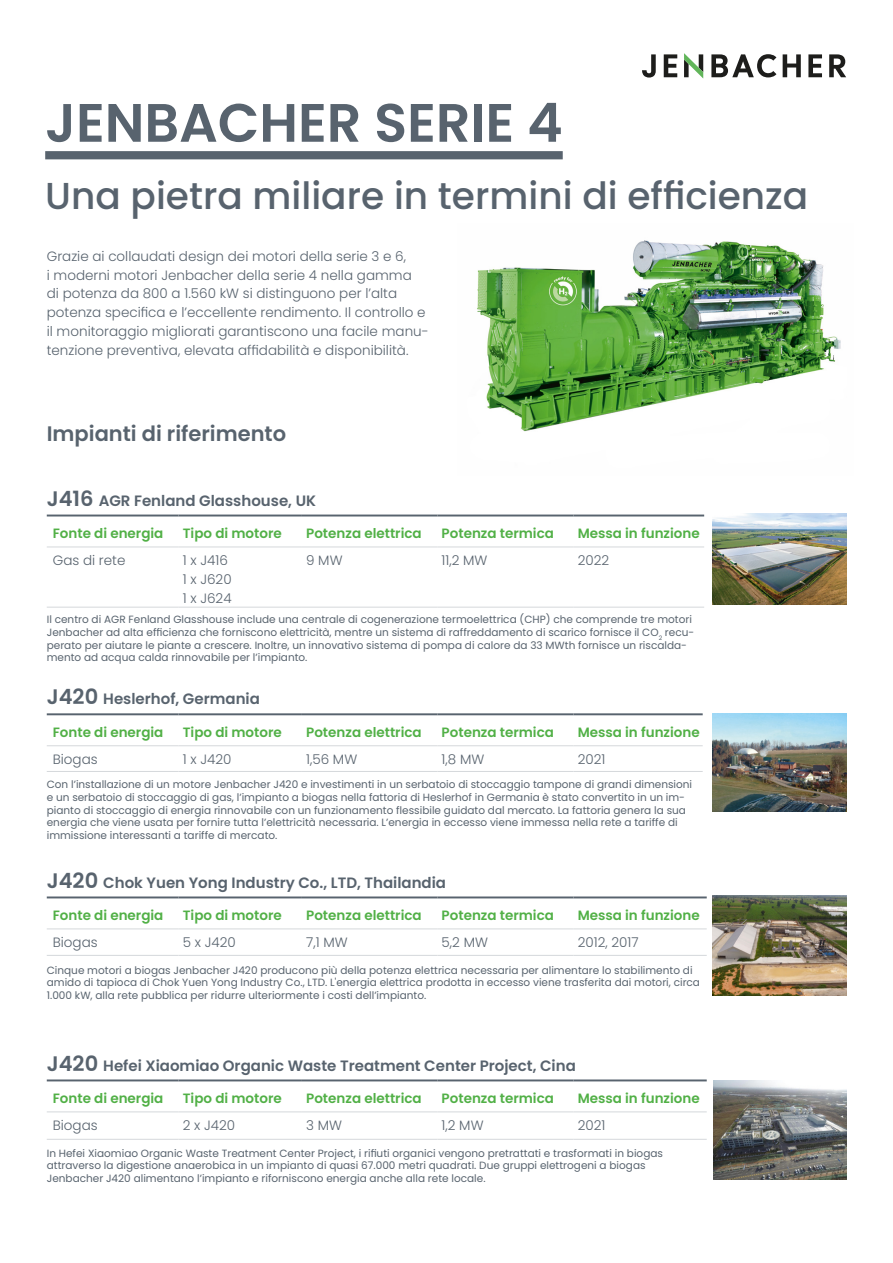
<style>
.page{position:relative;width:893px;height:1263px;background:#fff}
.page>*{position:absolute;margin:0;border:0;box-sizing:border-box;transform-origin:0 0}
.t1{font:600 54px "Poppins";color:#58636e}
.t2{font:500 37.5px "Poppins";color:#58636e}
.t3{font:600 21px "Poppins";color:#58636e}
.t4{font:600 15px "Poppins";color:#58636e}
.t5{font:300 13.5px/18.8px "Poppins";color:#58636e}
.t6{font:600 13.5px "Poppins";color:#51b046}
.t7{font:10.5px/12.6px "Poppins";color:#58636e}
.s1{font-size:21px}
</style>
<div class="page">
<img style="left:477px;top:240px;width:364px;height:192px">
<div style="left:45px;top:151px;width:518px;height:8px;background:#58636e"></div>
<svg style="left:711px;top:54px;width:65px;height:23px"></svg>
<svg style="left:783px;top:54px;width:18px;height:23px"></svg>
<svg style="left:808px;top:54px;width:14px;height:23px"></svg>
<svg style="left:829px;top:54px;width:17px;height:23px"></svg>
<svg style="left:664px;top:54px;width:13px;height:23px"></svg>
<svg style="left:642px;top:54px;width:14px;height:24px"></svg>
<svg style="left:684px;top:53px;width:19px;height:25px"></svg>
<img style="left:713px;top:513px;width:133px;height:91px">
<img style="left:713px;top:713px;width:133px;height:98px">
<img style="left:713px;top:1080px;width:133px;height:99px">
<img style="left:712px;top:895px;width:134px;height:100px">
<hr style="left:47px;top:514px;width:132px;height:2px;background:#58636e">
<hr style="left:179px;top:514px;width:123px;height:2px;background:#58636e">
<hr style="left:302px;top:514px;width:135px;height:2px;background:#58636e">
<hr style="left:437px;top:514px;width:136px;height:2px;background:#58636e">
<hr style="left:573px;top:514px;width:131px;height:2px;background:#58636e">
<hr style="left:47px;top:547px;width:132px;height:1px;background:#d5d8db">
<hr style="left:47px;top:607px;width:132px;height:1px;background:#d5d8db">
<hr style="left:179px;top:547px;width:123px;height:1px;background:#d5d8db">
<hr style="left:179px;top:607px;width:123px;height:1px;background:#d5d8db">
<hr style="left:302px;top:547px;width:135px;height:1px;background:#d5d8db">
<hr style="left:302px;top:607px;width:135px;height:1px;background:#d5d8db">
<hr style="left:437px;top:547px;width:136px;height:1px;background:#d5d8db">
<hr style="left:573px;top:547px;width:131px;height:1px;background:#d5d8db">
<hr style="left:437px;top:607px;width:136px;height:1px;background:#d5d8db">
<hr style="left:573px;top:607px;width:131px;height:1px;background:#d5d8db">
<hr style="left:47px;top:713px;width:132px;height:2px;background:#58636e">
<hr style="left:179px;top:713px;width:123px;height:2px;background:#58636e">
<hr style="left:302px;top:713px;width:135px;height:2px;background:#58636e">
<hr style="left:437px;top:713px;width:136px;height:2px;background:#58636e">
<hr style="left:573px;top:713px;width:130px;height:2px;background:#58636e">
<hr style="left:47px;top:745px;width:132px;height:1px;background:#d5d8db">
<hr style="left:47px;top:771px;width:132px;height:1px;background:#d5d8db">
<hr style="left:179px;top:745px;width:123px;height:1px;background:#d5d8db">
<hr style="left:179px;top:771px;width:123px;height:1px;background:#d5d8db">
<hr style="left:302px;top:745px;width:135px;height:1px;background:#d5d8db">
<hr style="left:302px;top:771px;width:135px;height:1px;background:#d5d8db">
<hr style="left:437px;top:745px;width:136px;height:1px;background:#d5d8db">
<hr style="left:573px;top:745px;width:130px;height:1px;background:#d5d8db">
<hr style="left:437px;top:771px;width:136px;height:1px;background:#d5d8db">
<hr style="left:573px;top:771px;width:130px;height:1px;background:#d5d8db">
<hr style="left:47px;top:896px;width:132px;height:2px;background:#58636e">
<hr style="left:179px;top:896px;width:123px;height:2px;background:#58636e">
<hr style="left:302px;top:896px;width:135px;height:2px;background:#58636e">
<hr style="left:437px;top:896px;width:136px;height:2px;background:#58636e">
<hr style="left:573px;top:896px;width:134px;height:2px;background:#58636e">
<hr style="left:47px;top:928px;width:132px;height:1px;background:#d5d8db">
<hr style="left:47px;top:955px;width:132px;height:1px;background:#d5d8db">
<hr style="left:179px;top:928px;width:123px;height:1px;background:#d5d8db">
<hr style="left:179px;top:955px;width:123px;height:1px;background:#d5d8db">
<hr style="left:302px;top:928px;width:135px;height:1px;background:#d5d8db">
<hr style="left:302px;top:955px;width:135px;height:1px;background:#d5d8db">
<hr style="left:437px;top:928px;width:136px;height:1px;background:#d5d8db">
<hr style="left:573px;top:928px;width:134px;height:1px;background:#d5d8db">
<hr style="left:437px;top:955px;width:136px;height:1px;background:#d5d8db">
<hr style="left:573px;top:955px;width:134px;height:1px;background:#d5d8db">
<hr style="left:47px;top:1079px;width:132px;height:2px;background:#58636e">
<hr style="left:179px;top:1079px;width:123px;height:2px;background:#58636e">
<hr style="left:302px;top:1079px;width:135px;height:2px;background:#58636e">
<hr style="left:437px;top:1079px;width:136px;height:2px;background:#58636e">
<hr style="left:573px;top:1079px;width:134px;height:2px;background:#58636e">
<hr style="left:47px;top:1111px;width:132px;height:1px;background:#d5d8db">
<hr style="left:47px;top:1139px;width:132px;height:1px;background:#d5d8db">
<hr style="left:179px;top:1111px;width:123px;height:1px;background:#d5d8db">
<hr style="left:179px;top:1139px;width:123px;height:1px;background:#d5d8db">
<hr style="left:302px;top:1111px;width:135px;height:1px;background:#d5d8db">
<hr style="left:302px;top:1139px;width:135px;height:1px;background:#d5d8db">
<hr style="left:437px;top:1111px;width:136px;height:1px;background:#d5d8db">
<hr style="left:573px;top:1111px;width:134px;height:1px;background:#d5d8db">
<hr style="left:437px;top:1139px;width:136px;height:1px;background:#d5d8db">
<hr style="left:573px;top:1139px;width:134px;height:1px;background:#d5d8db">
<h1 class="t1" style="left:45px;top:92px;width:519px">JENBACHER SERIE 4</h1>
<h2 class="t2" style="left:45px;top:174px;width:765px">Una pietra miliare in termini di efficienza</h2>
<p class="t5" style="left:47px;top:247px;width:383px">Grazie ai collaudati design dei motori della serie 3 e 6,<br>i moderni motori Jenbacher della serie 4 nella gamma<br>di potenza da 800 a 1.560 kW si distinguono per l’alta potenza specifica e l’eccellente rendimento. Il controllo e il monitoraggio migliorati garantiscono una facile manu&shy;tenzione preventiva, elevata affidabilità e disponibilità.</p>
<h3 class="t3" style="left:47px;top:421px;width:241px">Impianti di riferimento</h3>
<h3 class="t4" style="left:47px;top:492px;width:271px"><span class="s1">J416</span> AGR Fenland Glasshouse, UK</h3>
<p class="t6" style="left:53px;top:526px;width:112px">Fonte di energia</p>
<p class="t6" style="left:183px;top:526px;width:101px">Tipo di motore</p>
<p class="t6" style="left:306px;top:526px;width:117px">Potenza elettrica</p>
<p class="t6" style="left:442px;top:526px;width:114px">Potenza termica</p>
<p class="t6" style="left:578px;top:526px;width:124px">Messa in funzione</p>
<p class="t5" style="left:53px;top:551px;width:74px">Gas di rete</p>
<p class="t5" style="left:183px;top:551px;width:50px">1 x J416<br>1 x J620<br>1 x J624</p>
<p class="t5" style="left:306px;top:551px;width:38px">9 MW</p>
<p class="t5" style="left:442px;top:551px;width:47px">11,2 MW</p>
<p class="t5" style="left:578px;top:551px;width:33px">2022</p>
<p class="t7" style="left:47px;top:613px;width:649px">Il centro di AGR Fenland Glasshouse include una centrale di cogenerazione termoelettrica (CHP) che comprende tre motori Jenbacher ad alta efficienza che forniscono elettricità, mentre un sistema di raffreddamento di scarico fornisce il CO<sub>2</sub> recu&shy;perato per aiutare le piante a crescere. Inoltre, un innovativo sistema di pompa di calore da 33 MWth fornisce un riscalda&shy;mento ad acqua calda rinnovabile per l’impianto.</p>
<h3 class="t4" style="left:47px;top:690px;width:215px"><span class="s1">J420</span> Heslerhof, Germania</h3>
<p class="t6" style="left:53px;top:724px;width:112px">Fonte di energia</p>
<p class="t6" style="left:183px;top:724px;width:101px">Tipo di motore</p>
<p class="t6" style="left:306px;top:724px;width:117px">Potenza elettrica</p>
<p class="t6" style="left:442px;top:724px;width:114px">Potenza termica</p>
<p class="t6" style="left:578px;top:724px;width:124px">Messa in funzione</p>
<p class="t5" style="left:53px;top:750px;width:46px">Biogas</p>
<p class="t5" style="left:183px;top:750px;width:50px">1 x J420</p>
<p class="t5" style="left:306px;top:750px;width:53px">1,56 MW</p>
<p class="t5" style="left:442px;top:750px;width:44px">1,8 MW</p>
<p class="t5" style="left:578px;top:750px;width:29px">2021</p>
<p class="t7" style="left:47px;top:778px;width:647px">Con l’installazione di un motore Jenbacher J420 e investimenti in un serbatoio di stoccaggio tampone di grandi dimensioni e un serbatoio di stoccaggio di gas, l’impianto a biogas nella fattoria di Heslerhof in Germania è stato convertito in un im&shy;pianto di stoccaggio di energia rinnovabile con un funzionamento flessibile guidato dal mercato. La fattoria genera la sua energia che viene usata per fornire tutta l’elettricità necessaria. L’energia in eccesso viene immessa nella rete a tariffe di immissione interessanti a tariffe di mercato.</p>
<h3 class="t4" style="left:47px;top:874px;width:401px"><span class="s1">J420</span> Chok Yuen Yong Industry Co., LTD, Thailandia</h3>
<p class="t6" style="left:53px;top:908px;width:112px">Fonte di energia</p>
<p class="t6" style="left:183px;top:908px;width:101px">Tipo di motore</p>
<p class="t6" style="left:306px;top:908px;width:117px">Potenza elettrica</p>
<p class="t6" style="left:442px;top:908px;width:114px">Potenza termica</p>
<p class="t6" style="left:578px;top:908px;width:124px">Messa in funzione</p>
<p class="t5" style="left:53px;top:933px;width:46px">Biogas</p>
<p class="t5" style="left:183px;top:933px;width:54px">5 x J420</p>
<p class="t5" style="left:306px;top:933px;width:43px">7,1 MW</p>
<p class="t5" style="left:442px;top:933px;width:48px">5,2 MW</p>
<p class="t5" style="left:578px;top:933px;width:62px">2012, 2017</p>
<p class="t7" style="left:47px;top:964px;width:655px">Cinque motori a biogas Jenbacher J420 producono più della potenza elettrica necessaria per alimentare lo stabilimento di amido di tapioca di Chok Yuen Yong Industry Co., LTD. L'energia elettrica prodotta in eccesso viene trasferita dai motori, circa<br>1.000 kW, alla rete pubblica per ridurre ulteriormente i costi dell’impianto.</p>
<h3 class="t4" style="left:47px;top:1057px;width:531px"><span class="s1">J420</span> Hefei Xiaomiao Organic Waste Treatment Center Project, Cina</h3>
<p class="t6" style="left:53px;top:1091px;width:112px">Fonte di energia</p>
<p class="t6" style="left:183px;top:1091px;width:101px">Tipo di motore</p>
<p class="t6" style="left:306px;top:1091px;width:117px">Potenza elettrica</p>
<p class="t6" style="left:442px;top:1091px;width:114px">Potenza termica</p>
<p class="t6" style="left:578px;top:1091px;width:124px">Messa in funzione</p>
<p class="t5" style="left:53px;top:1116px;width:46px">Biogas</p>
<p class="t5" style="left:183px;top:1116px;width:54px">2 x J420</p>
<p class="t5" style="left:306px;top:1116px;width:37px">3 MW</p>
<p class="t5" style="left:442px;top:1116px;width:43px">1,2 MW</p>
<p class="t5" style="left:578px;top:1116px;width:29px">2021</p>
<p class="t7" style="left:47px;top:1147px;width:618px">In Hefei Xiaomiao Organic Waste Treatment Center Project, i rifiuti organici vengono pretrattati e trasformati in biogas attraverso la digestione anaerobica in un impianto di quasi 67.000 metri quadrati. Due gruppi elettrogeni a biogas<br>Jenbacher J420 alimentano l’impianto e riforniscono energia anche alla rete locale.</p>
</div>
